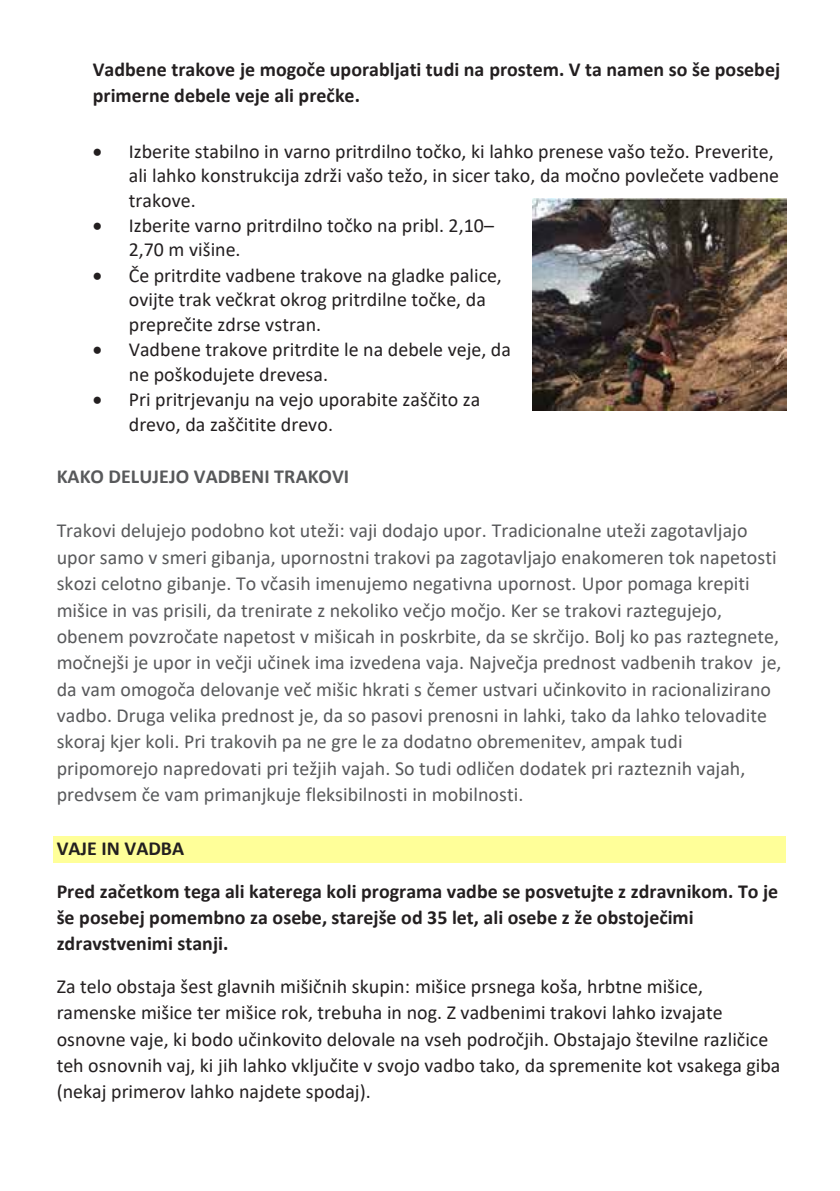
<style>
.page{position:relative;width:840px;height:1191px;background:#fff}
.page>*{position:absolute;margin:0;border:0;box-sizing:border-box;transform-origin:0 0}
.t1{font:20px/26.4px "Calibri";color:#58595b}
.t2{font:20px/24.4px "Calibri";color:#231f20}
.t3{font:700 20px/26.2px "Calibri";color:#231f20}
.t4{font:700 20px "Calibri";color:#58595b}
</style>
<div class="page">
<div style="left:54px;top:836px;width:732px;height:26px;background:#ff9"></div>
<img style="left:532px;top:198px;width:254px;height:213px">
<p class="t3" style="left:93px;top:56px;width:688px">Vadbene trakove je mogoče uporabljati tudi na prostem. V ta namen so še posebej primerne debele veje ali prečke.</p>
<p class="t2" style="left:129px;top:138px;width:651px;text-indent:-36px">• Izberite stabilno in varno pritrdilno točko, ki lahko prenese vašo težo. Preverite, ali lahko konstrukcija zdrži vašo težo, in sicer tako, da močno povlečete vadbene trakove.</p>
<p class="t2" style="left:129px;top:213px;width:366px;text-indent:-36px">• Izberite varno pritrdilno točko na pribl. 2,10–<br>2,70 m višine.</p>
<p class="t2" style="left:129px;top:262px;width:374px;text-indent:-36px">• Če pritrdite vadbene trakove na gladke palice, ovijte trak večkrat okrog pritrdilne točke, da preprečite zdrse vstran.</p>
<p class="t2" style="left:129px;top:337px;width:383px;text-indent:-36px">• Vadbene trakove pritrdite le na debele veje, da ne poškodujete drevesa.</p>
<p class="t2" style="left:129px;top:387px;width:353px;text-indent:-36px">• Pri pritrjevanju na vejo uporabite zaščito za drevo, da zaščitite drevo.</p>
<p class="t4" style="left:57px;top:462px;width:294px">KAKO DELUJEJO VADBENI TRAKOVI</p>
<p class="t1" style="left:57px;top:517px;width:726px">Trakovi delujejo podobno kot uteži: vaji dodajo upor. Tradicionalne uteži zagotavljajo upor samo v smeri gibanja, upornostni trakovi pa zagotavljajo enakomeren tok napetosti skozi celotno gibanje. To včasih imenujemo negativna upornost. Upor pomaga krepiti mišice in vas prisili, da trenirate z nekoliko večjo močjo. Ker se trakovi raztegujejo, obenem povzročate napetost v mišicah in poskrbite, da se skrčijo. Bolj ko pas raztegnete, močnejši je upor in večji učinek ima izvedena vaja. Največja prednost vadbenih trakov je, da vam omogoča delovanje več mišic hkrati s čemer ustvari učinkovito in racionalizirano vadbo. Druga velika prednost je, da so pasovi prenosni in lahki, tako da lahko telovadite skoraj kjer koli. Pri trakovih pa ne gre le za dodatno obremenitev, ampak tudi pripomorejo napredovati pri težjih vajah. So tudi odličen dodatek pri razteznih vajah, predvsem če vam primanjkuje fleksibilnosti in mobilnosti.</p>
<p class="t3" style="left:57px;top:827px;width:723px;line-height:42.4px">VAJE IN VADBA<br>Pred začetkom tega ali katerega koli programa vadbe se posvetujte z zdravnikom. To je</p>
<p class="t3" style="left:57px;top:904px;width:638px">še posebej pomembno za osebe, starejše od 35 let, ali osebe z že obstoječimi zdravstvenimi stanji.</p>
<p class="t2" style="left:57px;top:972px;width:725px;line-height:26.2px">Za telo obstaja šest glavnih mišičnih skupin: mišice prsnega koša, hrbtne mišice, ramenske mišice ter mišice rok, trebuha in nog. Z vadbenimi trakovi lahko izvajate osnovne vaje, ki bodo učinkovito delovale na vseh področjih. Obstajajo številne različice teh osnovnih vaj, ki jih lahko vključite v svojo vadbo tako, da spremenite kot vsakega giba (nekaj primerov lahko najdete spodaj).</p>
</div>
